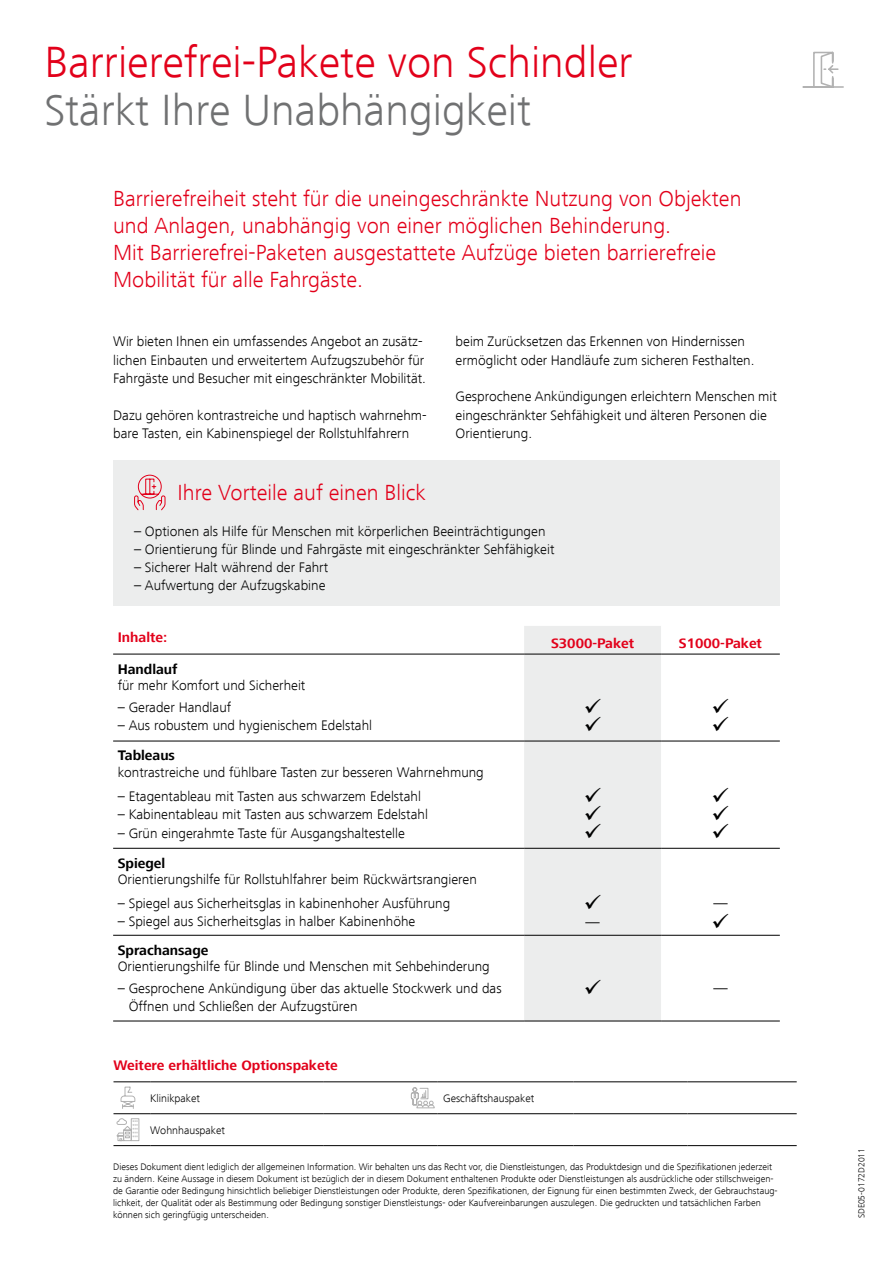
<style>
.page{position:relative;width:893px;height:1263px;background:#fff}
.page>*{position:absolute;margin:0;border:0;box-sizing:border-box;transform-origin:0 0}
.t1{font:300 45px "Frutiger Next LT";color:#e2001a}
.t2{font:300 45px "Frutiger Next LT";color:#707172}
.t3{font:300 22.5px/27px "Frutiger Next LT";color:#e2001a}
.t4{font:22.5px/18px "Wingdings";color:#000;text-align:justify}
.t5{font:300 14.25px/18.3px "Frutiger Next LT";color:#000}
.t6{font:700 14.25px "Frutiger Next LT";color:#e2001a}
.t7{font:700 14.25px "Frutiger Next LT";color:#000}
.t8{font:300 11.25px "Frutiger Next LT";color:#000}
.t9{font:300 9.75px/12.1px "Frutiger Next LT";color:#000}
.t10{font:300 9px "Frutiger Next LT";color:#000}
</style>
<div class="page">
<div style="left:524px;top:626px;width:137px;height:395px;background:#eceded"></div>
<svg style="left:661px;top:653px;width:119px;height:368px"></svg>
<hr style="left:113px;top:741px;width:411px;height:1px;background:#000">
<hr style="left:524px;top:741px;width:137px;height:1px;background:#000">
<hr style="left:661px;top:741px;width:119px;height:1px;background:#000">
<hr style="left:113px;top:848px;width:411px;height:1px;background:#000">
<hr style="left:524px;top:848px;width:137px;height:1px;background:#000">
<hr style="left:661px;top:848px;width:119px;height:1px;background:#000">
<hr style="left:113px;top:935px;width:411px;height:1px;background:#000">
<hr style="left:524px;top:935px;width:137px;height:1px;background:#000">
<hr style="left:661px;top:935px;width:119px;height:1px;background:#000">
<hr style="left:113px;top:1021px;width:411px;height:1px;background:#000">
<hr style="left:524px;top:1021px;width:137px;height:1px;background:#000">
<hr style="left:661px;top:1021px;width:119px;height:1px;background:#000">
<hr style="left:113px;top:654px;width:411px;height:1px;background:#000">
<hr style="left:524px;top:654px;width:137px;height:1px;background:#000">
<hr style="left:661px;top:654px;width:119px;height:1px;background:#000">
<div style="left:113px;top:461px;width:667px;height:145px;background:#eceded"></div>
<svg style="left:134px;top:474px;width:32px;height:37px"></svg>
<hr style="left:113px;top:1081px;width:37px;height:1px;background:#000">
<hr style="left:150px;top:1081px;width:173px;height:1px;background:#000">
<hr style="left:113px;top:1113px;width:37px;height:1px;background:#000">
<hr style="left:150px;top:1113px;width:173px;height:1px;background:#000">
<hr style="left:323px;top:1081px;width:114px;height:1px;background:#000">
<hr style="left:437px;top:1081px;width:136px;height:1px;background:#000">
<hr style="left:573px;top:1081px;width:114px;height:1px;background:#000">
<hr style="left:687px;top:1081px;width:110px;height:1px;background:#000">
<hr style="left:323px;top:1113px;width:114px;height:1px;background:#000">
<hr style="left:437px;top:1113px;width:136px;height:1px;background:#000">
<hr style="left:573px;top:1113px;width:114px;height:1px;background:#000">
<hr style="left:687px;top:1113px;width:110px;height:1px;background:#000">
<hr style="left:113px;top:1145px;width:37px;height:1px;background:#000">
<hr style="left:150px;top:1145px;width:173px;height:1px;background:#000">
<hr style="left:323px;top:1145px;width:114px;height:1px;background:#000">
<hr style="left:437px;top:1145px;width:136px;height:1px;background:#000">
<hr style="left:573px;top:1145px;width:114px;height:1px;background:#000">
<hr style="left:687px;top:1145px;width:110px;height:1px;background:#000">
<svg style="left:120px;top:1086px;width:16px;height:23px"></svg>
<svg style="left:411px;top:1087px;width:24px;height:22px"></svg>
<svg style="left:116px;top:1118px;width:24px;height:23px"></svg>
<svg style="left:802px;top:51px;width:42px;height:37px"></svg>
<svg style="left:585px;top:698px;width:16px;height:33px"></svg>
<svg style="left:713px;top:698px;width:15px;height:33px"></svg>
<svg style="left:585px;top:895px;width:16px;height:14px"></svg>
<svg style="left:713px;top:913px;width:15px;height:15px"></svg>
<svg style="left:585px;top:979px;width:16px;height:15px"></svg>
<h1 class="t1" style="left:45px;top:37px;width:589px">Barrierefrei-Pakete von Schindler</h1>
<h1 class="t2" style="left:45px;top:85px;width:488px">Stärkt Ihre Unabhängigkeit</h1>
<h2 class="t3" style="left:113px;top:185px;width:630px">Barrierefreiheit steht für die uneingeschränkte Nutzung von Objekten und Anlagen, unabhängig von einer möglichen Behinderung.<br>Mit Barrierefrei-Paketen ausgestattete Aufzüge bieten barrierefreie Mobilität für alle Fahrgäste.</h2>
<p class="t5" style="left:113px;top:332px;width:314px">Wir bieten Ihnen ein umfassendes Angebot an zusätz&shy;lichen Einbauten und erweitertem Aufzugszubehör für<br>Fahrgäste und Besucher mit eingeschränkter Mobilität.</p>
<p class="t5" style="left:113px;top:406px;width:315px">Dazu gehören kontrastreiche und haptisch wahrnehm&shy;bare Tasten, ein Kabinenspiegel der Rollstuhlfahrern</p>
<p class="t5" style="left:456px;top:332px;width:300px">beim Zurücksetzen das Erkennen von Hindernissen ermöglicht oder Handläufe zum sicheren Festhalten.</p>
<p class="t5" style="left:456px;top:387px;width:323px">Gesprochene Ankündigungen erleichtern Menschen mit eingeschränkter Sehfähigkeit und älteren Personen die<br>Orientierung.</p>
<h2 class="t3" style="left:178px;top:479px;width:250px">Ihre Vorteile auf einen Blick</h2>
<p class="t5" style="left:134px;top:523px;width:413px">– Optionen als Hilfe für Menschen mit körperlichen Beeinträchtigungen</p>
<p class="t5" style="left:134px;top:541px;width:422px">– Orientierung für Blinde und Fahrgäste mit eingeschränkter Sehfähigkeit</p>
<p class="t5" style="left:134px;top:559px;width:196px">– Sicherer Halt während der Fahrt</p>
<p class="t5" style="left:134px;top:577px;width:193px">– Aufwertung der Aufzugskabine</p>
<p class="t6" style="left:118px;top:629px;width:51px">Inhalte:</p>
<p class="t7" style="left:118px;top:661px;width:61px">Handlauf</p>
<p class="t5" style="left:118px;top:676px;width:189px">für mehr Komfort und Sicherheit</p>
<p class="t5" style="left:118px;top:698px;width:115px">– Gerader Handlauf</p>
<p class="t5" style="left:118px;top:716px;width:256px">– Aus robustem und hygienischem Edelstahl</p>
<p class="t7" style="left:118px;top:748px;width:59px">Tableaus</p>
<p class="t5" style="left:118px;top:763px;width:368px">kontrastreiche und fühlbare Tasten zur besseren Wahrnehmung</p>
<p class="t5" style="left:118px;top:787px;width:305px">– Etagentableau mit Tasten aus schwarzem Edelstahl</p>
<p class="t5" style="left:118px;top:805px;width:312px">– Kabinentableau mit Tasten aus schwarzem Edelstahl</p>
<p class="t5" style="left:118px;top:824px;width:289px">– Grün eingerahmte Taste für Ausgangshaltestelle</p>
<p class="t6" style="left:551px;top:635px;width:85px">S3000-Paket</p>
<p class="t6" style="left:679px;top:635px;width:85px">S1000-Paket</p>
<h2 class="t4" style="left:584px;top:788px;width:19px">✓ ✓ ✓</h2>
<h2 class="t4" style="left:712px;top:788px;width:19px">✓ ✓ ✓</h2>
<p class="t7" style="left:118px;top:855px;width:49px">Spiegel</p>
<p class="t5" style="left:118px;top:870px;width:361px">Orientierungshilfe für Rollstuhlfahrer beim Rückwärtsrangieren</p>
<p class="t5" style="left:118px;top:894px;width:334px">– Spiegel aus Sicherheitsglas in kabinenhoher Ausführung</p>
<p class="t5" style="left:118px;top:913px;width:299px">– Spiegel aus Sicherheitsglas in halber Kabinenhöhe</p>
<p class="t5" style="left:585px;top:913px;width:16px">—</p>
<p class="t5" style="left:713px;top:894px;width:16px">—</p>
<p class="t7" style="left:118px;top:942px;width:92px">Sprachansage</p>
<p class="t5" style="left:118px;top:957px;width:374px">Orientierungshilfe für Blinde und Menschen mit Sehbehinderung</p>
<p class="t5" style="left:129px;top:979px;width:374px;text-indent:-11px">– Gesprochene Ankündigung über das aktuelle Stockwerk und das<br>Öffnen und Schließen der Aufzugstüren</p>
<p class="t5" style="left:713px;top:979px;width:16px">—</p>
<p class="t6" style="left:113px;top:1057px;width:226px">Weitere erhältliche Optionspakete</p>
<p class="t8" style="left:150px;top:1092px;width:51px">Klinikpaket</p>
<p class="t8" style="left:443px;top:1092px;width:93px">Geschäftshauspaket</p>
<p class="t8" style="left:150px;top:1124px;width:76px">Wohnhauspaket</p>
<p class="t9" style="left:113px;top:1160px;width:666px">Dieses Dokument dient lediglich der allgemeinen Information. Wir behalten uns das Recht vor, die Dienstleistungen, das Produktdesign und die Spezifikationen jederzeit zu ändern. Keine Aussage in diesem Dokument ist bezüglich der in diesem Dokument enthaltenen Produkte oder Dienstleistungen als ausdrückliche oder stillschweigen&shy;de Garantie oder Bedingung hinsichtlich beliebiger Dienstleistungen oder Produkte, deren Spezifikationen, der Eignung für einen bestimmten Zweck, der Gebrauchstaug&shy;lichkeit, der Qualität oder als Bestimmung oder Bedingung sonstiger Dienstleistungs- oder Kaufvereinbarungen auszulegen. Die gedruckten und tatsächlichen Farben können sich geringfügig unterscheiden.</p>
<p class="t10" style="left:856px;top:1218px;width:72px;rotate:-90deg">SDE05-0172D2011</p>
</div>
